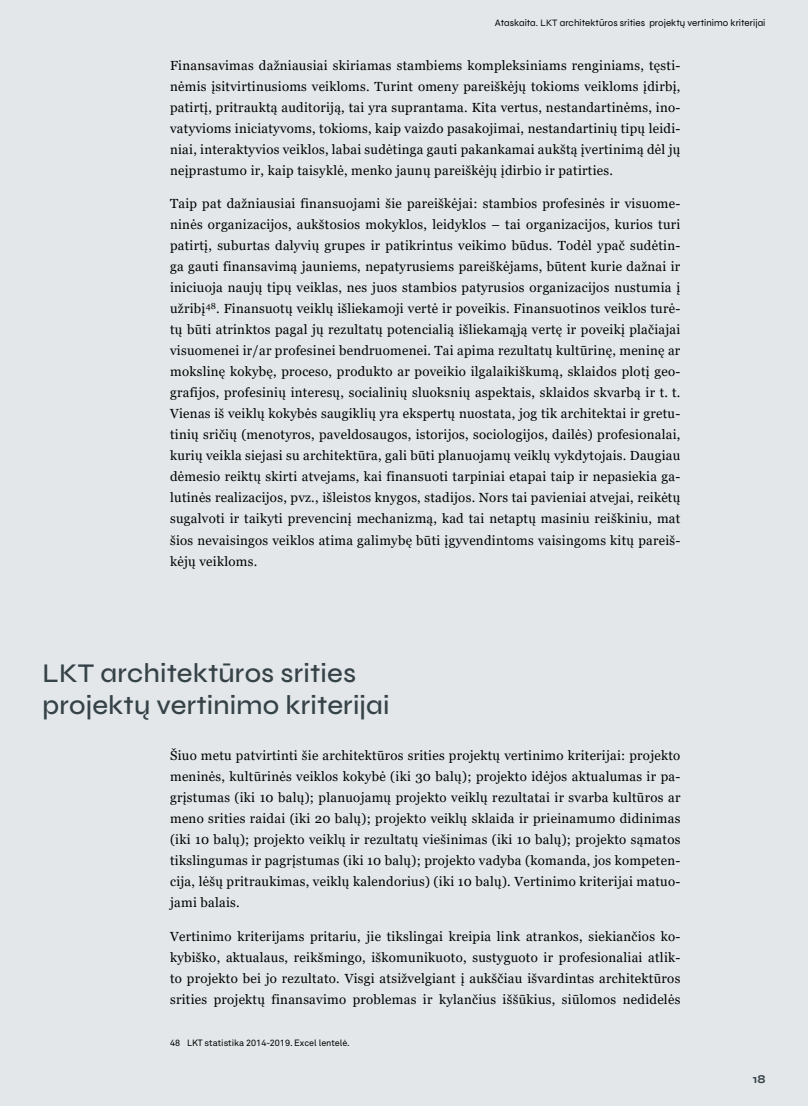
<style>
.page{position:relative;width:808px;height:1106px;background:#e3e7e9}
.page>*{position:absolute;margin:0;border:0;box-sizing:border-box;transform-origin:0 0}
.t1{font:500 27px/31.5px "Syne";letter-spacing:.005em;color:#354248}
.t2{font:13.2px/21px "Georgia";letter-spacing:.02em;color:#000;text-align:justify}
.t3{font:700 12px "Syne";color:#354248}
.t4{font:9.75px "Syne";letter-spacing:.005em;color:#000}
.t5{font:9px "Akkurat Pro";color:#000}
</style>
<div class="page">
<p class="t4" style="left:495px;top:17px;width:272px">Ataskaita. LKT architektūros srities projektų vertinimo kriterijai</p>
<p class="t2" style="left:170px;top:55px;width:512px">Finansavimas dažniausiai skiriamas stambiems kompleksiniams renginiams, tęsti&shy;nėmis įsitvirtinusioms veikloms. Turint omeny pareiškėjų tokioms veikloms įdirbį, patirtį, pritrauktą auditoriją, tai yra suprantama. Kita vertus, nestandartinėms, ino&shy;vatyvioms iniciatyvoms, tokioms, kaip vaizdo pasakojimai, nestandartinių tipų leidi&shy;niai, interaktyvios veiklos, labai sudėtinga gauti pakankamai aukštą įvertinimą dėl jų neįprastumo ir, kaip taisyklė, menko jaunų pareiškėjų įdirbio ir patirties.</p>
<p class="t2" style="left:170px;top:193px;width:512px">Taip pat dažniausiai finansuojami šie pareiškėjai: stambios profesinės ir visuome&shy;ninės organizacijos, aukštosios mokyklos, leidyklos – tai organizacijos, kurios turi patirtį, suburtas dalyvių grupes ir patikrintus veikimo būdus. Todėl ypač sudėtin&shy;ga gauti finansavimą jauniems, nepatyrusiems pareiškėjams, būtent kurie dažnai ir iniciuoja naujų tipų veiklas, nes juos stambios patyrusios organizacijos nustumia į užribį<sup>48</sup>. Finansuotų veiklų išliekamoji vertė ir poveikis. Finansuotinos veiklos turė&shy;tų būti atrinktos pagal jų rezultatų potencialią išliekamąją vertę ir poveikį plačiajai visuomenei ir/ar profesinei bendruomenei. Tai apima rezultatų kultūrinę, meninę ar mokslinę kokybę, proceso, produkto ar poveikio ilgalaikiškumą, sklaidos plotį geo&shy;grafijos, profesinių interesų, socialinių sluoksnių aspektais, sklaidos skvarbą ir t. t.<br>Vienas iš veiklų kokybės saugiklių yra ekspertų nuostata, jog tik architektai ir gretu&shy;tinių sričių (menotyros, paveldosaugos, istorijos, sociologijos, dailės) profesionalai, kurių veikla siejasi su architektūra, gali būti planuojamų veiklų vykdytojais. Daugiau dėmesio reiktų skirti atvejams, kai finansuoti tarpiniai etapai taip ir nepasiekia ga&shy;lutinės realizacijos, pvz., išleistos knygos, stadijos. Nors tai pavieniai atvejai, reikėtų sugalvoti ir taikyti prevencinį mechanizmą, kad tai netaptų masiniu reiškiniu, mat šios nevaisingos veiklos atima galimybę būti įgyvendintoms vaisingoms kitų pareiš&shy;kėjų veikloms.</p>
<h1 class="t1" style="left:43px;top:657px;width:349px">LKT architektūros srities projektų vertinimo kriterijai</h1>
<p class="t2" style="left:170px;top:745px;width:512px">Šiuo metu patvirtinti šie architektūros srities projektų vertinimo kriterijai: projekto meninės, kultūrinės veiklos kokybė (iki 30 balų); projekto idėjos aktualumas ir pa&shy;grįstumas (iki 10 balų); planuojamų projekto veiklų rezultatai ir svarba kultūros ar meno srities raidai (iki 20 balų); projekto veiklų sklaida ir prieinamumo didinimas (iki 10 balų); projekto veiklų ir rezultatų viešinimas (iki 10 balų); projekto sąmatos tikslingumas ir pagrįstumas (iki 10 balų); projekto vadyba (komanda, jos kompeten&shy;cija, lėšų pritraukimas, veiklų kalendorius) (iki 10 balų). Vertinimo kriterijai matuo&shy;jami balais.</p>
<p class="t2" style="left:170px;top:926px;width:512px">Vertinimo kriterijams pritariu, jie tikslingai kreipia link atrankos, siekiančios ko&shy;kybiško, aktualaus, reikšmingo, iškomunikuoto, sustyguoto ir profesionaliai atlik&shy;to projekto bei jo rezultato. Visgi atsižvelgiant į aukščiau išvardintas architektūros srities projektų finansavimo problemas ir kylančius iššūkius, siūlomos nedidelės</p>
<p class="t5" style="left:170px;top:1038px;width:181px">48 LKT statistika 2014-2019. Excel lentelė.</p>
<p class="t3" style="left:753px;top:1071px;width:14px">18</p>
</div>
